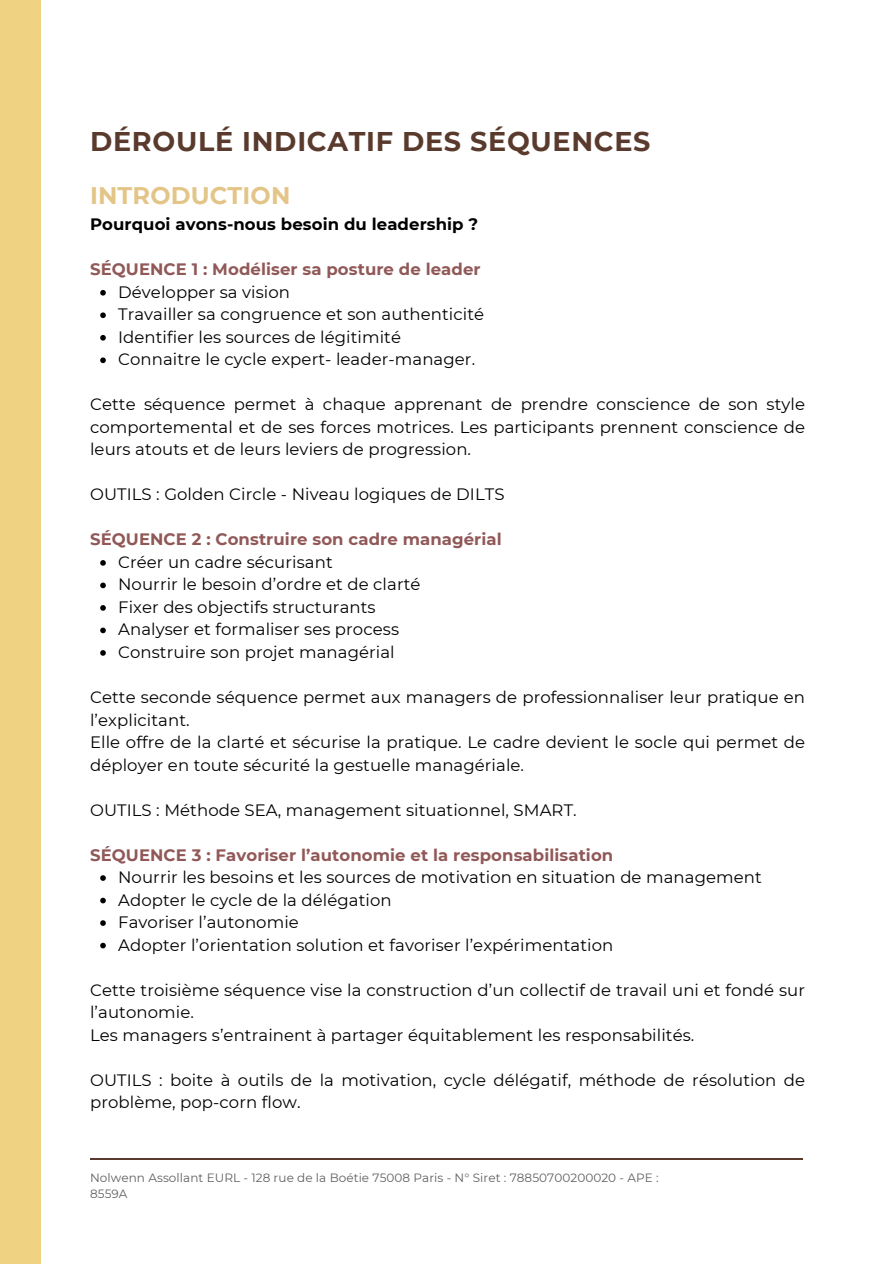
<style>
.page{position:relative;width:894px;height:1264px;background:#fff}
.page>*{position:absolute;margin:0;border:0;box-sizing:border-box;transform-origin:0 0}
.t1{font:700 27px "Montserrat";letter-spacing:.025em;color:#593a2c}
.t2{font:700 24px "Montserrat";letter-spacing:.005em;color:#e4c588}
.t3{font:16.5px/22.5px "Montserrat";letter-spacing:.005em;color:#000}
.t4{font:700 16.5px "Montserrat";letter-spacing:.005em;color:#915858}
.t5{font:700 16.5px "Montserrat";letter-spacing:.005em;color:#000}
.t6{font:12px/16px "Montserrat";letter-spacing:.005em;color:#606060}
</style>
<div class="page">
<hr style="left:90px;top:1157px;width:712px;height:2px;background:#593a2c">
<div style="left:0;top:0;width:41px;height:1263px;background:#efd282"></div>
<svg style="left:100px;top:290px;width:6px;height:5px"></svg>
<svg style="left:100px;top:312px;width:6px;height:6px"></svg>
<svg style="left:100px;top:335px;width:6px;height:5px"></svg>
<svg style="left:100px;top:357px;width:6px;height:6px"></svg>
<svg style="left:100px;top:560px;width:6px;height:5px"></svg>
<svg style="left:100px;top:582px;width:6px;height:6px"></svg>
<svg style="left:100px;top:605px;width:6px;height:5px"></svg>
<svg style="left:100px;top:627px;width:6px;height:6px"></svg>
<svg style="left:100px;top:650px;width:6px;height:5px"></svg>
<svg style="left:100px;top:875px;width:6px;height:5px"></svg>
<svg style="left:100px;top:897px;width:6px;height:6px"></svg>
<svg style="left:100px;top:920px;width:6px;height:5px"></svg>
<svg style="left:100px;top:942px;width:6px;height:6px"></svg>
<h1 class="t1" style="left:90px;top:125px;width:561px">DÉROULÉ INDICATIF DES SÉQUENCES</h1>
<h2 class="t2" style="left:90px;top:181px;width:202px">INTRODUCTION</h2>
<h2 class="t5" style="left:90px;top:214px;width:389px">Pourquoi avons-nous besoin du leadership ?</h2>
<p class="t4" style="left:90px;top:259px;width:392px">SÉQUENCE 1 : Modéliser sa posture de leader</p>
<p class="t3" style="left:118px;top:281px;width:173px">Développer sa vision</p>
<p class="t3" style="left:118px;top:303px;width:367px">Travailler sa congruence et son authenticité</p>
<p class="t3" style="left:118px;top:326px;width:284px">Identifier les sources de légitimité</p>
<h3 class="t3" style="left:118px;top:348px;width:358px">Connaitre le cycle expert- leader-manager.</h3>
<h3 class="t3" style="left:90px;top:393px;width:716px;text-align:justify">Cette séquence permet à chaque apprenant de prendre conscience de son style comportemental et de ses forces motrices. Les participants prennent conscience de leurs atouts et de leurs leviers de progression.</h3>
<h2 class="t3" style="left:90px;top:483px;width:416px">OUTILS : Golden Circle - Niveau logiques de DILTS</h2>
<p class="t4" style="left:90px;top:529px;width:413px">SÉQUENCE 2 : Construire son cadre managérial</p>
<p class="t3" style="left:118px;top:551px;width:216px">Créer un cadre sécurisant</p>
<p class="t3" style="left:118px;top:573px;width:304px">Nourrir le besoin d’ordre et de clarté</p>
<p class="t3" style="left:118px;top:596px;width:259px">Fixer des objectifs structurants</p>
<p class="t3" style="left:118px;top:618px;width:282px">Analyser et formaliser ses process</p>
<h3 class="t3" style="left:118px;top:641px;width:278px">Construire son projet managérial</h3>
<h3 class="t3" style="left:90px;top:686px;width:716px">Cette seconde séquence permet aux managers de professionnaliser leur pratique en l’explicitant.<br>Elle offre de la clarté et sécurise la pratique. Le cadre devient le socle qui permet de déployer en toute sécurité la gestuelle managériale.</h3>
<h2 class="t3" style="left:90px;top:798px;width:488px">OUTILS : Méthode SEA, management situationnel, SMART.</h2>
<p class="t4" style="left:90px;top:844px;width:524px">SÉQUENCE 3 : Favoriser l’autonomie et la responsabilisation</p>
<p class="t3" style="left:118px;top:866px;width:645px">Nourrir les besoins et les sources de motivation en situation de management</p>
<p class="t3" style="left:118px;top:888px;width:275px">Adopter le cycle de la délégation</p>
<p class="t3" style="left:118px;top:911px;width:182px">Favoriser l’autonomie</p>
<h3 class="t3" style="left:118px;top:933px;width:496px">Adopter l’orientation solution et favoriser l’expérimentation</h3>
<h3 class="t3" style="left:90px;top:978px;width:716px">Cette troisième séquence vise la construction d’un collectif de travail uni et fondé sur l’autonomie.<br>Les managers s’entrainent à partager équitablement les responsabilités.</h3>
<p class="t3" style="left:90px;top:1068px;width:716px">OUTILS : boite à outils de la motivation, cycle délégatif, méthode de résolution de problème, pop-corn flow.</p>
<h2 class="t6" style="left:90px;top:1169px;width:570px">Nolwenn Assollant EURL - 128 rue de la Boétie 75008 Paris - N° Siret : 78850700200020 - APE :<br>8559A</h2>
</div>
